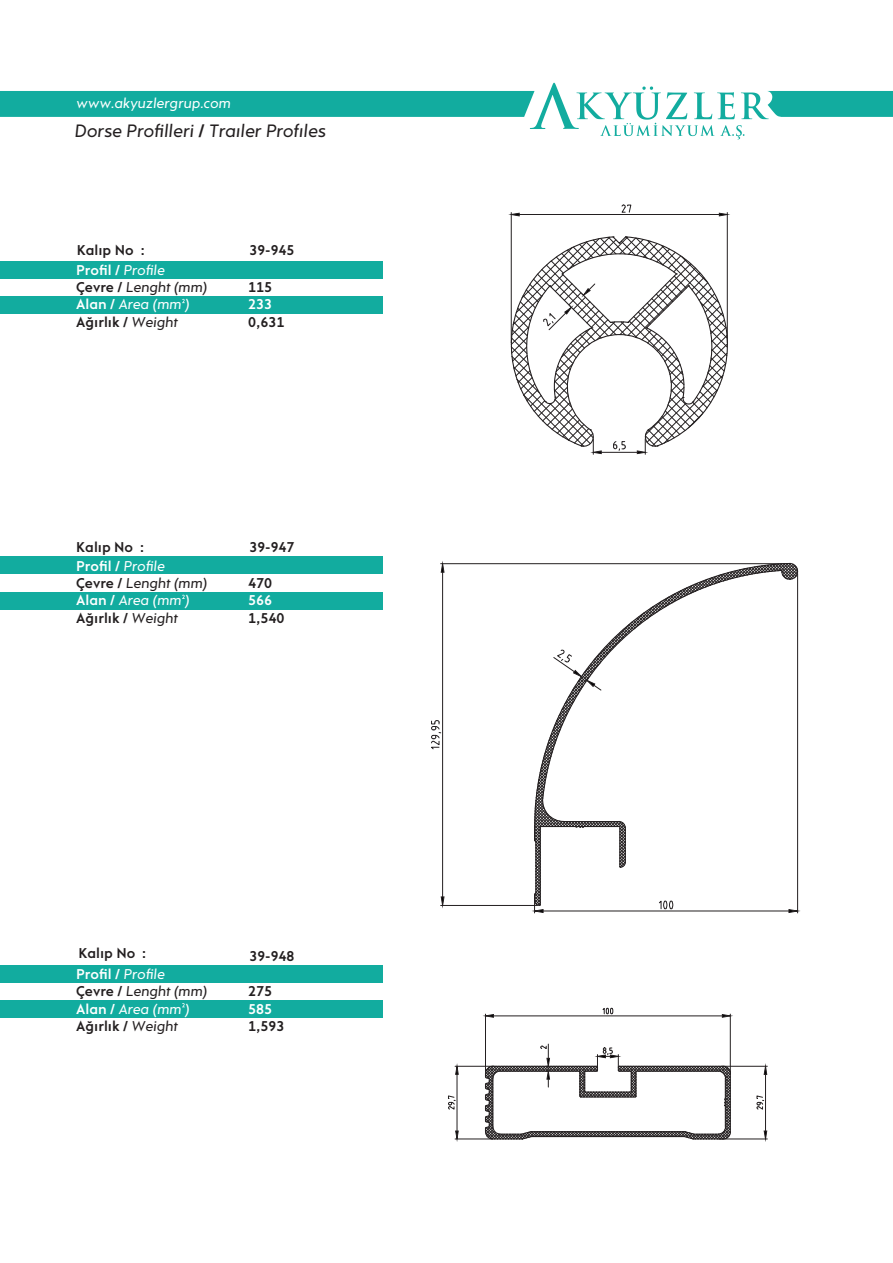
<style>
.page{position:relative;width:893px;height:1263px;background:#fff}
.page>*{position:absolute;margin:0;border:0;box-sizing:border-box;transform-origin:0 0}
.t1{font:italic 18.3px "Rams";color:#231f20}
.t2{font:italic 14.55px/17.4px "Rams";color:#231f20}
.t3{font:700 14.55px "Rams";color:#231f20}
.t4{font:italic 14.55px "Rams";color:#fff}
.t5{font:700 14.55px "Rams";color:#fff}
.s1{font-weight:700;font-style:normal}
.s2{font-weight:700;font-style:normal;color:#fff}
.s3{color:#fff}
</style>
<div class="page">
<div style="left:0;top:261px;width:383px;height:17px;background:#12ac9f"></div>
<div style="left:0;top:297px;width:383px;height:17px;background:#12ac9f"></div>
<div style="left:0;top:557px;width:383px;height:17px;background:#12ac9f"></div>
<div style="left:0;top:592px;width:383px;height:18px;background:#12ac9f"></div>
<div style="left:0;top:965px;width:383px;height:17px;background:#12ac9f"></div>
<div style="left:0;top:1001px;width:383px;height:17px;background:#12ac9f"></div>
<svg style="left:0;top:83px;width:893px;height:56px"></svg>
<hr style="left:511px;top:213px;width:1px;height:130px;background:#231f20">
<hr style="left:727px;top:213px;width:1px;height:130px;background:#231f20">
<hr style="left:519px;top:214px;width:200px;height:1px;background:#231f20">
<svg style="left:510px;top:212px;width:10px;height:5px"></svg>
<svg style="left:719px;top:212px;width:9px;height:5px"></svg>
<svg style="left:621px;top:204px;width:11px;height:9px"></svg>
<svg style="left:510px;top:235px;width:218px;height:219px"></svg>
<hr style="left:441px;top:563px;width:348px;height:1px;background:#231f20">
<hr style="left:441px;top:905px;width:97px;height:1px;background:#231f20">
<hr style="left:442px;top:572px;width:1px;height:325px;background:#231f20">
<svg style="left:440px;top:563px;width:5px;height:10px"></svg>
<svg style="left:440px;top:896px;width:5px;height:10px"></svg>
<svg style="left:431px;top:720px;width:10px;height:30px"></svg>
<svg style="left:533px;top:562px;width:266px;height:351px"></svg>
<hr style="left:485px;top:1014px;width:1px;height:58px;background:#231f20">
<hr style="left:730px;top:1014px;width:1px;height:60px;background:#231f20">
<hr style="left:493px;top:1015px;width:229px;height:1px;background:#231f20">
<svg style="left:486px;top:1014px;width:8px;height:4px"></svg>
<svg style="left:722px;top:1014px;width:9px;height:4px"></svg>
<svg style="left:602px;top:1007px;width:11px;height:7px"></svg>
<hr style="left:455px;top:1066px;width:39px;height:1px;background:#231f20">
<hr style="left:455px;top:1138px;width:37px;height:1px;background:#231f20">
<hr style="left:457px;top:1074px;width:1px;height:57px;background:#231f20">
<svg style="left:455px;top:1065px;width:4px;height:10px"></svg>
<svg style="left:455px;top:1130px;width:4px;height:10px"></svg>
<svg style="left:448px;top:1095px;width:7px;height:15px"></svg>
<hr style="left:722px;top:1066px;width:45px;height:1px;background:#231f20">
<hr style="left:719px;top:1138px;width:48px;height:1px;background:#231f20">
<hr style="left:765px;top:1074px;width:1px;height:57px;background:#231f20">
<svg style="left:763px;top:1065px;width:4px;height:10px"></svg>
<svg style="left:763px;top:1130px;width:4px;height:10px"></svg>
<svg style="left:756px;top:1095px;width:8px;height:15px"></svg>
<svg style="left:484px;top:1044px;width:247px;height:96px"></svg>
<p class="t4" style="left:76px;top:94px;width:156px">www.akyuzlergrup.com</p>
<p class="t1" style="left:75px;top:120px;width:253px">Dorse Profilleri <span class="s1">/</span> Traıler Profıles</p>
<p class="t3" style="left:77px;top:241px;width:69px">Kalıp No :</p>
<p class="t2" style="left:76px;top:261px;width:132px"><span class="s2">Profil /</span> <span class="s3">Profile<br></span><span class="s1">Çevre /</span> Lenght (mm)<br><span class="s2">Alan /</span> <span class="s3">Area (mm )<br></span><span class="s1">Ağırlık /</span> Weight</p>
<p class="t3" style="left:249px;top:241px;width:46px">39-945</p>
<p class="t3" style="left:248px;top:278px;width:25px">115</p>
<p class="t5" style="left:248px;top:296px;width:25px">233</p>
<p class="t3" style="left:248px;top:313px;width:38px">0,631</p>
<p class="t3" style="left:76px;top:538px;width:69px">Kalıp No :</p>
<p class="t2" style="left:76px;top:557px;width:132px"><span class="s2">Profil /</span> <span class="s3">Profile<br></span><span class="s1">Çevre /</span> Lenght (mm)<br><span class="s2">Alan /</span> <span class="s3">Area (mm )<br></span><span class="s1">Ağırlık /</span> Weight</p>
<p class="t3" style="left:249px;top:538px;width:46px">39-947</p>
<p class="t3" style="left:248px;top:574px;width:25px">470</p>
<p class="t5" style="left:248px;top:592px;width:25px">566</p>
<p class="t3" style="left:248px;top:609px;width:38px">1,540</p>
<p class="t3" style="left:78px;top:944px;width:69px">Kalıp No :</p>
<p class="t3" style="left:249px;top:947px;width:46px">39-948</p>
<p class="t2" style="left:76px;top:965px;width:132px"><span class="s2">Profil /</span> <span class="s3">Profile<br></span><span class="s1">Çevre /</span> Lenght (mm)<br><span class="s2">Alan /</span> <span class="s3">Area (mm )<br></span><span class="s1">Ağırlık /</span> Weight</p>
<p class="t3" style="left:248px;top:982px;width:25px">275</p>
<p class="t5" style="left:248px;top:1000px;width:25px">585</p>
<p class="t3" style="left:248px;top:1017px;width:38px">1,593</p>
</div>
